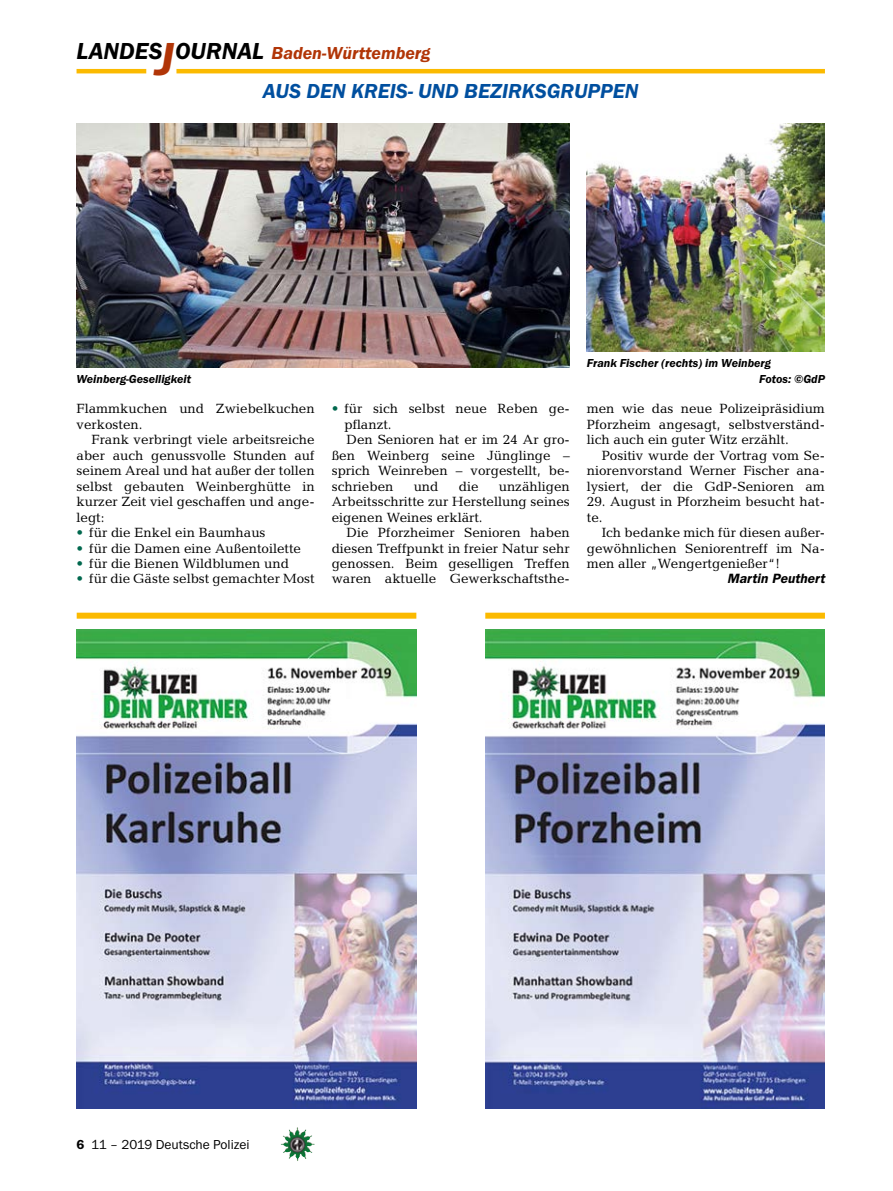
<style>
.page{position:relative;width:893px;height:1191px;background:#fff}
.page>*{position:absolute;margin:0;border:0;box-sizing:border-box;transform-origin:0 0}
.t1{font:italic 600 24px "Franklin Gothic Itc T";color:#000}
._01__RUBRIKENZEILE_o{font:italic 600 21px "Franklin Gothic Itc T";color:#004f9f}
.t2{font:italic 600 18px "Franklin Gothic Itc T";color:#b13507}
._09__GRUNDTEXT___Blo{font:13.5px/15.5px "Candida";color:#000;text-align:justify}
.t3{font:13.5px "Franklin Gothic Itc T";color:#000}
._13__UNTERSCHRIFT_Ar{font:italic 600 13.5px "Franklin Gothic";color:#000}
._12__BILDUNTERSCHRIF{font:italic 600 12px "Franklin Gothic Itc T";color:#000}
.s1{font-size:48px;color:#b13507}
.s2{color:#00684e}
.s3{font-weight:600}
</style>
<div class="page">
<img style="left:281px;top:1128px;width:16px;height:24px">
<hr style="left:77px;top:69px;width:69px;height:4px;background:#fbba00">
<hr style="left:176px;top:69px;width:649px;height:4px;background:#fbba00">
<img style="left:587px;top:124px;width:238px;height:228px">
<img style="left:77px;top:124px;width:493px;height:243px">
<img style="left:77px;top:630px;width:339px;height:479px">
<img style="left:485px;top:630px;width:340px;height:479px">
<div style="left:77px;top:612px;width:339px;height:6px;background:#fbba00"></div>
<div style="left:485px;top:612px;width:340px;height:6px;background:#fbba00"></div>
<p class="t1" style="left:77px;top:37px;width:189px">LANDES<span class="s1">J</span>OURNAL</p>
<p class="t2" style="left:272px;top:42px;width:160px">Baden-Württemberg</p>
<p class="_01__RUBRIKENZEILE_o" style="left:263px;top:79px;width:377px">AUS DEN KREIS- UND BEZIRKSGRUPPEN</p>
<p class="_12__BILDUNTERSCHRIF" style="left:587px;top:356px;width:185px">Frank Fischer (rechts) im Weinberg</p>
<p class="_12__BILDUNTERSCHRIF" style="left:77px;top:371px;width:116px">Weinberg-Geselligkeit</p>
<p class="_12__BILDUNTERSCHRIF" style="left:759px;top:371px;width:67px">Fotos: ©GdP</p>
<p class="_09__GRUNDTEXT___Blo" style="left:77px;top:401px;width:240px">Flammkuchen und Zwiebelkuchen verkosten.</p>
<p class="_09__GRUNDTEXT___Blo" style="left:77px;top:432px;width:240px;text-indent:15px">Frank verbringt viele arbeitsreiche aber auch genussvolle Stunden auf seinem Areal und hat außer der tollen selbst gebauten Weinberghütte in kurzer Zeit viel geschaffen und ange&shy;legt:</p>
<p class="_09__GRUNDTEXT___Blo" style="left:77px;top:525px;width:191px"><span class="s2">•</span> für die Enkel ein Baumhaus</p>
<p class="_09__GRUNDTEXT___Blo" style="left:77px;top:540px;width:226px"><span class="s2">•</span> für die Damen eine Außentoilette</p>
<p class="_09__GRUNDTEXT___Blo" style="left:77px;top:556px;width:214px"><span class="s2">•</span> für die Bienen Wildblumen und</p>
<p class="_09__GRUNDTEXT___Blo" style="left:77px;top:571px;width:240px"><span class="s2">•</span> für die Gäste selbst gemachter Most</p>
<p class="_09__GRUNDTEXT___Blo" style="left:344px;top:401px;width:227px;text-indent:-13px"><span class="s2">•</span> für sich selbst neue Reben ge&shy;pflanzt.</p>
<p class="_09__GRUNDTEXT___Blo" style="left:332px;top:432px;width:240px;text-indent:15px">Den Senioren hat er im 24 Ar gro&shy;ßen Weinberg seine Jünglinge – sprich Weinreben – vorgestellt, be&shy;schrieben</p>
<p class="_09__GRUNDTEXT___Blo" style="left:332px;top:478px;width:240px;text-indent:167px">unzähligen Arbeitsschritte zur Herstellung seines eigenen Weines erklärt.</p>
<p class="_09__GRUNDTEXT___Blo" style="left:332px;top:525px;width:240px;text-indent:15px">Die Pforzheimer Senioren haben diesen Treffpunkt in freier Natur sehr genossen. Beim geselligen Treffen waren aktuelle Gewerkschaftsthe-</p>
<p class="_09__GRUNDTEXT___Blo" style="left:414px;top:478px;width:26px">und</p>
<p class="_09__GRUNDTEXT___Blo" style="left:459px;top:478px;width:21px">die</p>
<p class="_09__GRUNDTEXT___Blo" style="left:587px;top:401px;width:240px">men wie das neue Polizeipräsidium Pforzheim angesagt, selbstverständ&shy;lich auch ein guter Witz erzählt.</p>
<p class="_09__GRUNDTEXT___Blo" style="left:587px;top:447px;width:240px;text-align:left;text-indent:15px">Positiv wurde der Vortrag vom Se&shy;niorenvorstand Werner Fischer ana&shy;lysiert, der die GdP-Senioren am</p>
<p class="_09__GRUNDTEXT___Blo" style="left:587px;top:494px;width:240px">29. August in Pforzheim besucht hat&shy;te.</p>
<p class="_09__GRUNDTEXT___Blo" style="left:587px;top:525px;width:240px;text-indent:15px">Ich bedanke mich für diesen außer&shy;gewöhnlichen Seniorentreff im Na&shy;men aller „Wengertgenießer“!</p>
<p class="_13__UNTERSCHRIFT_Ar" style="left:727px;top:571px;width:99px">Martin Peuthert</p>
<p class="t3" style="left:77px;top:1136px;width:175px"><span class="s3">6</span> 11 – 2019 Deutsche Polizei</p>
</div>
